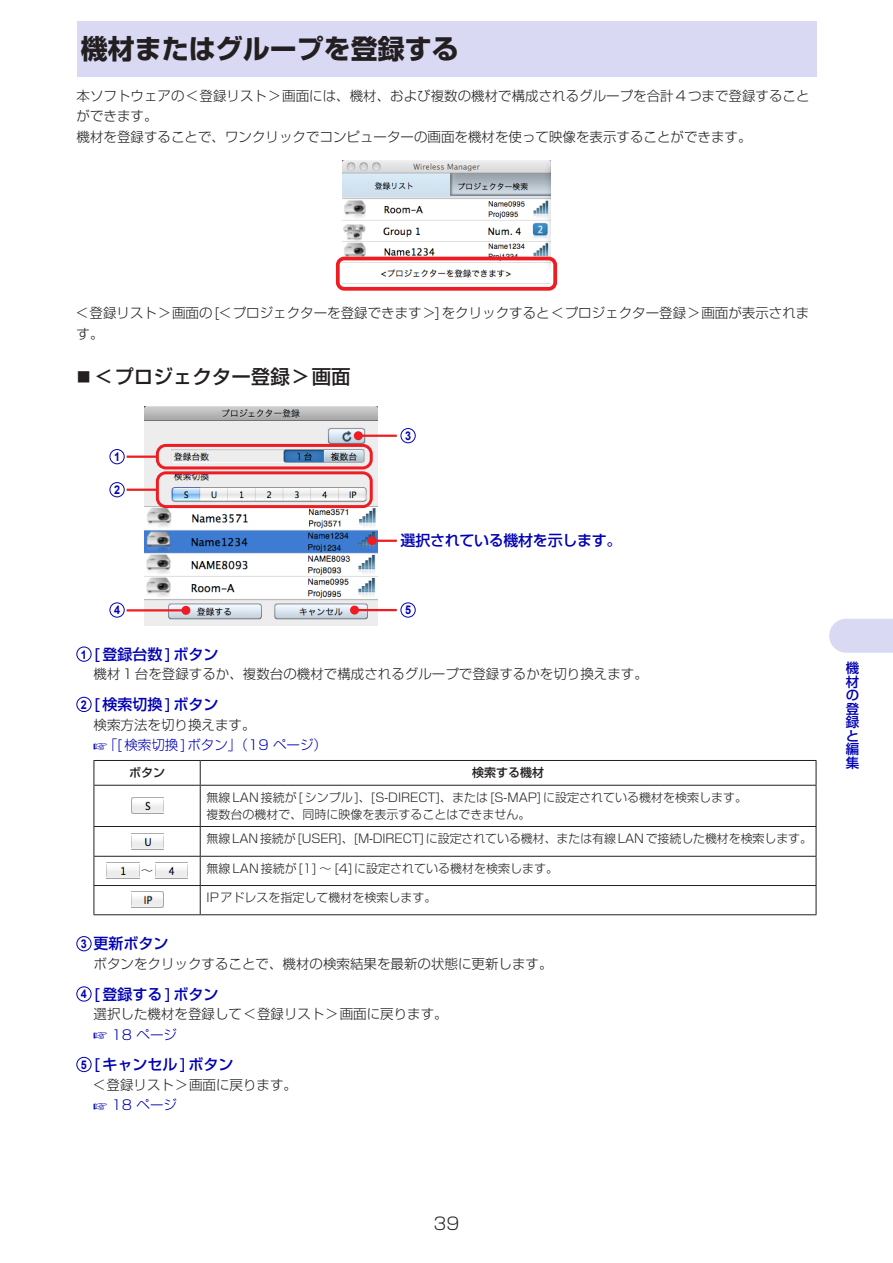
<style>
.page{position:relative;width:893px;height:1263px;background:#fff}
.page>*{position:absolute;margin:0;border:0;box-sizing:border-box;transform-origin:0 0}
.t1{font:700 27px "Shin Go Pro";color:#231f20}
.t2{font:500 19.5px "Shin Go Pro";color:#231f20}
.t3{font:300 16.95px "Shin Go Pro";color:#231f20}
.t4{font:500 15px "Shin Go Pro";color:#0000b4}
.t5{font:500 15px "Shin Go Pro";letter-spacing:-.02em;color:#0000b4}
.t6{font:300 13.5px/20.2px "Shin Go Pro";color:#231f20}
.t7{font:300 13.5px "Shin Go Pro";color:#0000b4}
.t8{font:500 13.5px/13.5px "Shin Go Pro";color:#0000b4;text-align:justify}
.t9{font:300 12px/16.5px "Shin Go Pro";color:#231f20}
.t10{font:500 12px "Shin Go Pro";color:#231f20}
.t11{font:700 12px "Arial";color:#0000b4;scale:.9 1}
.s1{font-family:"Arial";font-weight:700;font-size:12px}
</style>
<div class="page">
<div style="left:829px;top:619px;width:64px;height:34px;background:#d9d9f4"></div>
<div style="left:77px;top:21px;width:739px;height:56px;background:#d9d9f4"></div>
<img style="left:343px;top:161px;width:207px;height:123px">
<div style="left:336px;top:257px;width:221px;height:34px;border:4px solid #ee1d23;border-radius:6px"></div>
<img style="left:144px;top:406px;width:234px;height:220px">
<div style="left:110px;top:482px;width:15px;height:15px;border:1px solid #0000b4;border-radius:50%"></div>
<div style="left:110px;top:449px;width:15px;height:15px;border:1px solid #0000b4;border-radius:50%"></div>
<div style="left:110px;top:603px;width:15px;height:14px;border:1px solid #0000b4;border-radius:50%"></div>
<div style="left:401px;top:603px;width:14px;height:14px;border:1px solid #0000b4;border-radius:50%"></div>
<div style="left:401px;top:428px;width:14px;height:15px;border:1px solid #0000b4;border-radius:50%"></div>
<div style="left:156px;top:471px;width:217px;height:37px;border:3px solid #ee1d23;border-radius:9px"></div>
<hr style="left:127px;top:489px;width:29px;height:2px;background:#ee1d23">
<div style="left:156px;top:444px;width:217px;height:25px;border:3px solid #ee1d23;border-radius:9px"></div>
<hr style="left:127px;top:455px;width:29px;height:3px;background:#ee1d23">
<hr style="left:127px;top:609px;width:59px;height:2px;background:#ee1d23">
<div style="left:181px;top:606px;width:9px;height:9px;background:#ee1d23;border-radius:50%"></div>
<hr style="left:372px;top:540px;width:25px;height:2px;background:#ee1d23">
<div style="left:368px;top:536px;width:9px;height:9px;background:#ee1d23;border-radius:50%"></div>
<hr style="left:355px;top:609px;width:42px;height:2px;background:#ee1d23">
<div style="left:350px;top:606px;width:9px;height:9px;background:#ee1d23;border-radius:50%"></div>
<hr style="left:358px;top:435px;width:39px;height:2px;background:#ee1d23">
<div style="left:354px;top:431px;width:9px;height:9px;background:#ee1d23;border-radius:50%"></div>
<div style="left:77px;top:647px;width:14px;height:15px;border:1px solid #0000b4;border-radius:50%"></div>
<div style="left:77px;top:697px;width:14px;height:15px;border:1px solid #0000b4;border-radius:50%"></div>
<hr style="left:94px;top:760px;width:106px;height:1px;background:#231f20">
<svg style="left:94px;top:761px;width:1px;height:24px"></svg>
<hr style="left:200px;top:760px;width:616px;height:1px;background:#231f20">
<svg style="left:200px;top:761px;width:1px;height:24px"></svg>
<svg style="left:816px;top:761px;width:1px;height:24px"></svg>
<hr style="left:94px;top:785px;width:106px;height:1px;background:#231f20">
<hr style="left:94px;top:786px;width:1px;height:40px;background:#231f20">
<hr style="left:200px;top:785px;width:616px;height:1px;background:#231f20">
<hr style="left:200px;top:786px;width:1px;height:40px;background:#231f20">
<hr style="left:816px;top:786px;width:1px;height:40px;background:#231f20">
<hr style="left:94px;top:826px;width:106px;height:1px;background:#231f20">
<hr style="left:200px;top:826px;width:616px;height:1px;background:#231f20">
<hr style="left:94px;top:856px;width:106px;height:1px;background:#231f20">
<hr style="left:200px;top:856px;width:616px;height:1px;background:#231f20">
<hr style="left:94px;top:885px;width:106px;height:1px;background:#231f20">
<svg style="left:94px;top:827px;width:1px;height:87px"></svg>
<hr style="left:200px;top:885px;width:616px;height:1px;background:#231f20">
<svg style="left:200px;top:827px;width:1px;height:87px"></svg>
<svg style="left:816px;top:827px;width:1px;height:87px"></svg>
<hr style="left:94px;top:914px;width:106px;height:1px;background:#231f20">
<hr style="left:200px;top:914px;width:616px;height:1px;background:#231f20">
<img style="left:131px;top:798px;width:32px;height:16px">
<img style="left:131px;top:833px;width:32px;height:16px">
<img style="left:107px;top:862px;width:32px;height:17px">
<img style="left:155px;top:862px;width:32px;height:17px">
<img style="left:131px;top:892px;width:32px;height:16px">
<div style="left:77px;top:936px;width:14px;height:15px;border:1px solid #0000b4;border-radius:50%"></div>
<div style="left:77px;top:986px;width:14px;height:15px;border:1px solid #0000b4;border-radius:50%"></div>
<div style="left:77px;top:1057px;width:14px;height:15px;border:1px solid #0000b4;border-radius:50%"></div>
<h1 class="t1" style="left:81px;top:27px;width:380px">機材またはグループを登録する</h1>
<p class="t6" style="left:77px;top:84px;width:734px">本ソフトウェアの&lt;登録リスト&gt;画面には、機材、および複数の機材で構成されるグループを合計4つまで登録することができます。<br>機材を登録することで、ワンクリックでコンピューターの画面を機材を使って映像を表示することができます。</p>
<p class="t6" style="left:77px;top:301px;width:734px">&lt;登録リスト&gt;画面の[&lt;プロジェクターを登録できます&gt;]をクリックすると&lt;プロジェクター登録&gt;画面が表示されます。</p>
<h2 class="t2" style="left:96px;top:361px;width:257px">&lt;プロジェクター登録&gt;画面</h2>
<p class="t11" style="left:114px;top:448px;width:8px">1</p>
<p class="t11" style="left:114px;top:481px;width:8px">2</p>
<p class="t11" style="left:405px;top:427px;width:8px">3</p>
<p class="t5" style="left:401px;top:528px;width:222px">選択されている機材を示します。</p>
<p class="t11" style="left:114px;top:602px;width:8px">4</p>
<p class="t11" style="left:405px;top:602px;width:8px">5</p>
<p class="t4" style="left:81px;top:642px;width:139px"><span class="s1">1</span> [登録台数]ボタン</p>
<p class="t6" style="left:94px;top:662px;width:556px">機材1台を登録するか、複数台の機材で構成されるグループで登録するかを切り換えます。</p>
<p class="t4" style="left:81px;top:692px;width:139px"><span class="s1">2</span> [検索切換]ボタン</p>
<p class="t6" style="left:94px;top:713px;width:163px">検索方法を切り換えます。</p>
<p class="t7" style="left:104px;top:734px;width:225px">「[検索切換]ボタン」（19 ページ）</p>
<p class="t10" style="left:129px;top:763px;width:37px">ボタン</p>
<p class="t10" style="left:472px;top:763px;width:73px">検索する機材</p>
<p class="t9" style="left:207px;top:788px;width:542px">無線LAN接続が[シンプル]、[S-DIRECT]、または[S-MAP]に設定されている機材を検索します。複数台の機材で、同時に映像を表示することはできません。</p>
<p class="t9" style="left:207px;top:829px;width:607px">無線LAN接続が[USER]、[M-DIRECT]に設定されている機材、または有線LANで接続した機材を検索します。</p>
<p class="t9" style="left:141px;top:861px;width:13px">～</p>
<p class="t9" style="left:207px;top:859px;width:353px">無線LAN接続が[1] ～ [4]に設定されている機材を検索します。</p>
<p class="t9" style="left:207px;top:888px;width:232px">IPアドレスを指定して機材を検索します。</p>
<p class="t4" style="left:81px;top:931px;width:89px"><span class="s1">3</span> 更新ボタン</p>
<p class="t6" style="left:94px;top:952px;width:461px">ボタンをクリックすることで、機材の検索結果を最新の状態に更新します。</p>
<p class="t4" style="left:81px;top:981px;width:139px"><span class="s1">4</span> [登録する]ボタン</p>
<p class="t6" style="left:94px;top:1002px;width:356px">選択した機材を登録して&lt;登録リスト&gt;画面に戻ります。</p>
<p class="t7" style="left:112px;top:1023px;width:67px">18 ページ</p>
<p class="t4" style="left:81px;top:1052px;width:154px"><span class="s1">5</span> [キャンセル]ボタン</p>
<p class="t6" style="left:94px;top:1073px;width:205px">&lt;登録リスト&gt;画面に戻ります。</p>
<p class="t7" style="left:112px;top:1094px;width:67px">18 ページ</p>
<p class="t8" style="left:846px;top:660px;width:15px">機材の登録と編集</p>
<p class="t3" style="left:434px;top:1209px;width:27px">39</p>
</div>
